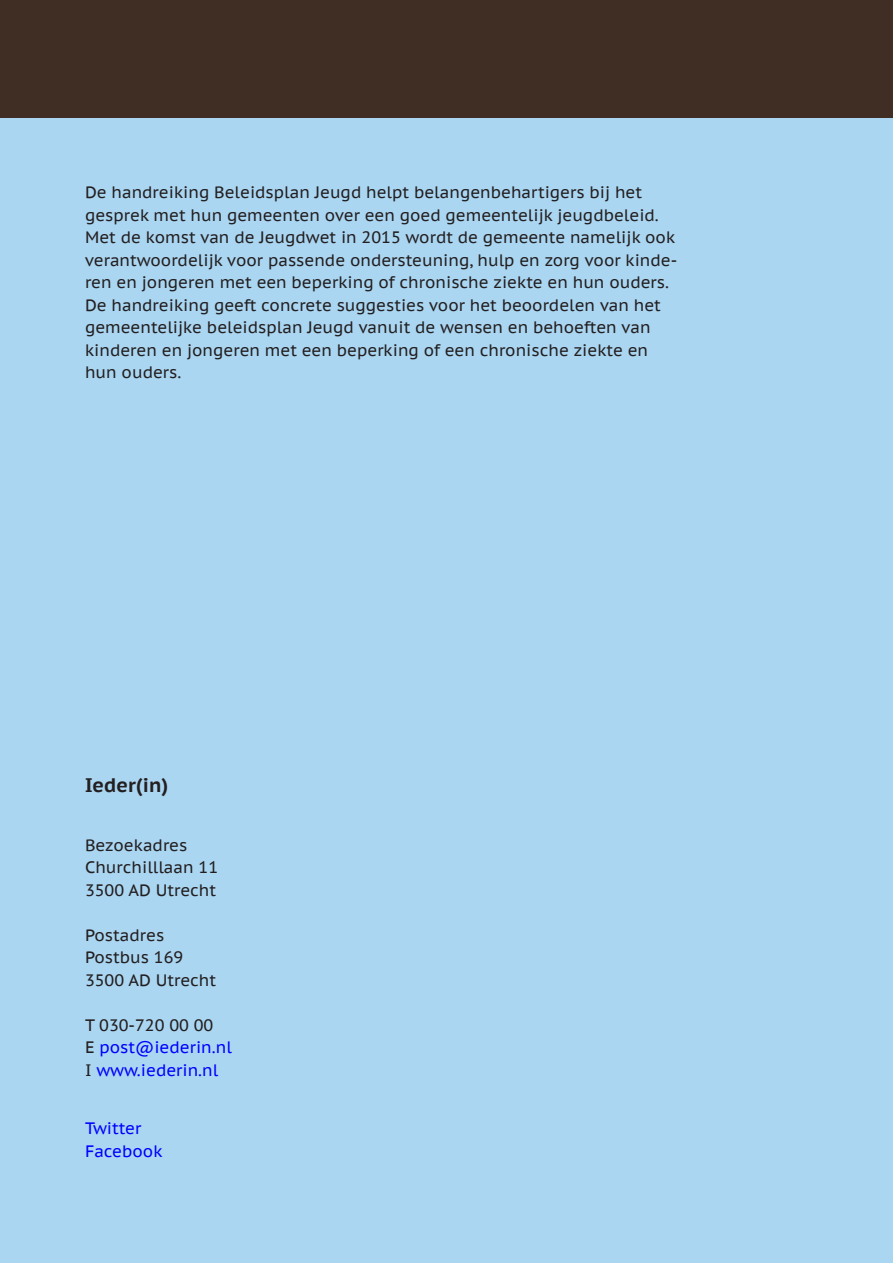
<style>
.page{position:relative;width:893px;height:1263px;background:#aad6f2}
.page>*{position:absolute;margin:0;border:0;box-sizing:border-box;transform-origin:0 0}
._4c__Kop_A4-nieuw{font:700 19.5px "PT Sans Caption";color:#231f20}
._3b__Inleiding-nieu{font:16.5px/22.5px "PT Sans Caption";color:#231f20}
._3b__Inleiding-nieu-2{font:16.5px/22.5px "PT Sans Caption";color:#00f}
.s1{color:#231f20}
</style>
<div class="page">
<div style="left:0;top:0;width:893px;height:117px;background:#402d23"></div>
<p class="_3b__Inleiding-nieu" style="left:85px;top:181px;width:594px">De handreiking Beleidsplan Jeugd helpt belangenbehartigers bij het gesprek met hun gemeenten over een goed gemeentelijk jeugdbeleid.<br>Met de komst van de Jeugdwet in 2015 wordt de gemeente namelijk ook verantwoordelijk voor passende ondersteuning, hulp en zorg voor kinde&shy;ren en jongeren met een beperking of chronische ziekte en hun ouders.<br>De handreiking geeft concrete suggesties voor het beoordelen van het gemeentelijke beleidsplan Jeugd vanuit de wensen en behoeften van kinderen en jongeren met een beperking of een chronische ziekte en hun ouders.</p>
<p class="_4c__Kop_A4-nieuw" style="left:85px;top:772px;width:85px">Ieder(in)</p>
<p class="_3b__Inleiding-nieu" style="left:85px;top:833px;width:135px">Bezoekadres<br>Churchilllaan 11<br>3500 AD Utrecht</p>
<p class="_3b__Inleiding-nieu" style="left:85px;top:923px;width:133px">Postadres<br>Postbus 169<br>3500 AD Utrecht</p>
<p class="_3b__Inleiding-nieu-2" style="left:85px;top:1013px;width:148px"><span class="s1">T 030-720 00 00<br>E</span> post@iederin.nl<br><span class="s1">I</span> www.iederin.nl</p>
<p class="_3b__Inleiding-nieu-2" style="left:85px;top:1117px;width:79px">Twitter<br>Facebook</p>
</div>
